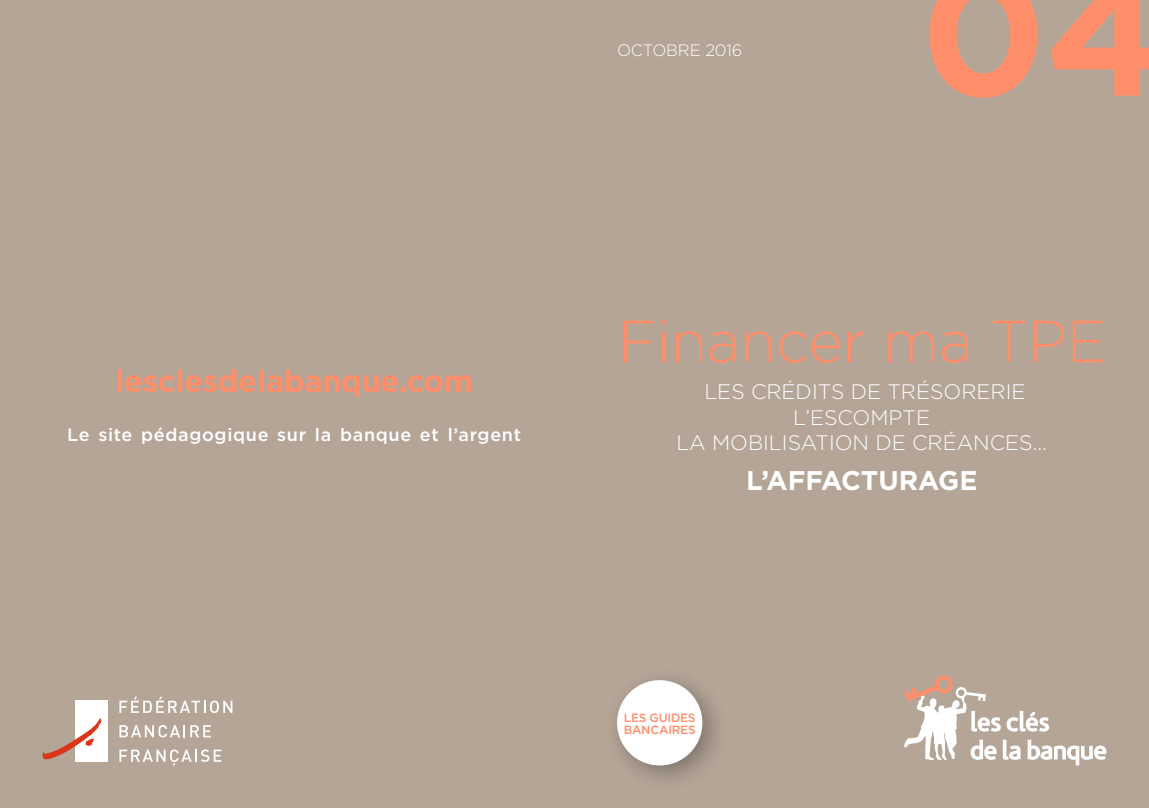
<style>
.page{position:relative;width:1149px;height:808px;background:#fff}
.page>*{position:absolute;margin:0;border:0;box-sizing:border-box;transform-origin:0 0}
.Guide_numéro{font:700 174.3px "Gotham";color:#ff8e6b}
.Texte{font:300 59.4px "Gotham";letter-spacing:-.01em;color:#ff8e6b}
.t1{font:700 30.75px "Gotham";letter-spacing:-.01em;color:#ff8e6b}
.H1_-_Titre{font:700 27px "Gotham";color:#fff}
.H1_-_Titre-2{font:300 21px "Gotham";color:#fff}
.t2{font:500 18px "Gotham";letter-spacing:.035em;color:#fff}
.date_de_parution{font:300 16.5px "Gotham";letter-spacing:-.01em;color:#fff}
.H3_-_MG{font:500 12px/12px "Gotham";letter-spacing:-.02em;color:#ff8e6b}
</style>
<div class="page">
<div style="left:0;top:0;width:1148px;height:808px;background:#b4a597"></div>
<svg style="left:904px;top:675px;width:202px;height:90px"></svg>
<svg style="left:119px;top:697px;width:113px;height:16px"></svg>
<svg style="left:119px;top:725px;width:92px;height:12px"></svg>
<svg style="left:119px;top:749px;width:102px;height:16px"></svg>
<div style="left:75px;top:700px;width:32px;height:62px;background:#fff"></div>
<svg style="left:42px;top:718px;width:60px;height:41px"></svg>
<div style="left:603px;top:666px;width:126px;height:126px;background:#000;opacity:.3"></div>
<div style="left:617px;top:680px;width:85px;height:85px;background:#fff;border-radius:50%"></div>
<h3 class="t1" style="left:115px;top:360px;width:359px">lesclesdelabanque.com</h3>
<p class="t2" style="left:67px;top:423px;width:455px">Le site pédagogique sur la banque et l’argent</p>
<p class="date_de_parution" style="left:617px;top:39px;width:127px">OCTOBRE 2016</p>
<p class="Guide_numéro" style="left:919px;top:-82px;width:246px">04</p>
<p class="Texte" style="left:617px;top:304px;width:490px">Financer ma TPE</p>
<h1 class="H1_-_Titre-2" style="left:704px;top:378px;width:322px">LES CRÉDITS DE TRÉSORERIE</h1>
<h1 class="H1_-_Titre-2" style="left:793px;top:404px;width:138px">L’ESCOMPTE</h1>
<h1 class="H1_-_Titre-2" style="left:676px;top:429px;width:372px">LA MOBILISATION DE CRÉANCES...</h1>
<h1 class="H1_-_Titre" style="left:745px;top:462px;width:233px">L’AFFACTURAGE</h1>
<h3 class="H3_-_MG" style="left:623px;top:711px;width:73px">LES GUIDES<br>BANCAIRES</h3>
</div>
